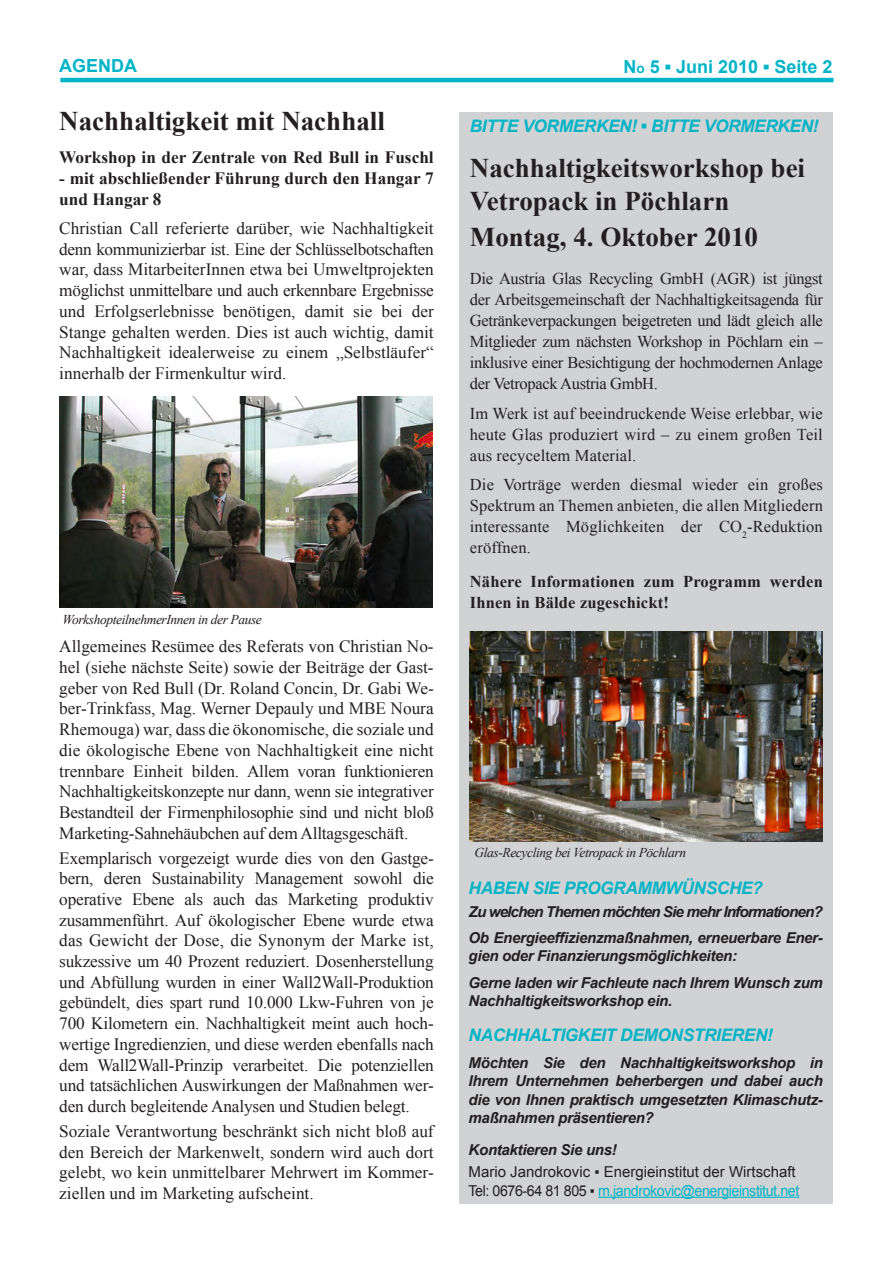
<style>
.page{position:relative;width:893px;height:1263px;background:#fff}
.page>*{position:absolute;margin:0;border:0;box-sizing:border-box;transform-origin:0 0}
.t1{font:700 27px/32.4px "Times New Roman";color:#231f20}
.t2{font:700 18px "Arial";color:#00b4c8}
.t3{font:17.25px/20.7px "Times New Roman";letter-spacing:-.005em;color:#231f20;text-align:justify}
.t4{font:700 17.25px/20.7px "Times New Roman";color:#231f20}
.t5{font:italic 700 17.25px "Arial";letter-spacing:-.02em;color:#00b4c8}
.t6{font:16.5px/21px "Times New Roman";letter-spacing:.01em;color:#231f20;text-align:justify}
.t7{font:700 16.5px/21px "Times New Roman";letter-spacing:.01em;color:#231f20}
.t8{font:italic 700 15px/18.5px "Arial";letter-spacing:-.02em;color:#231f20}
.t9{font:15px/18.5px "Arial";color:#231f20}
.t10{font:italic 700 15px "Arial";letter-spacing:-.06em;color:#231f20}
.t11{font:italic 13.5px "Times New Roman";letter-spacing:-.03em;color:#231f20}
.s1{font-size:13.5px}
.s2{font-family:"Times New Roman"}
.s3{font-size:18px}
.s4{color:#00b4c8}
</style>
<div class="page">
<div style="left:459px;top:112px;width:374px;height:1091px;background:#d1d2d4"></div>
<hr style="left:60px;top:78px;width:773px;height:4px;background:#00b4c8">
<img style="left:60px;top:396px;width:373px;height:212px">
<hr style="left:598px;top:1197px;width:201px;height:1px;background:#00b4c8">
<img style="left:470px;top:631px;width:353px;height:210px">
<p class="t2" style="left:59px;top:54px;width:79px">AGENDA</p>
<p class="t2" style="left:623px;top:54px;width:211px">N<span class="s1">o</span> 5 <span class="s2">▪</span> Juni 2010 <span class="s2">▪</span> Seite 2</p>
<p class="t1" style="left:59px;top:104px;width:327px">Nachhaltigkeit mit Nachhall</p>
<p class="t4" style="left:59px;top:147px;width:376px">Workshop in der Zentrale von Red Bull in Fuschl</p>
<p class="t4" style="left:59px;top:168px;width:376px">- mit abschließender Führung durch den Hangar 7 und Hangar 8</p>
<p class="t3" style="left:59px;top:218px;width:376px">Christian Call referierte darüber, wie Nachhaltigkeit denn kommunizierbar ist. Eine der Schlüsselbotschaften war, dass MitarbeiterInnen etwa bei Umweltprojekten möglichst unmittelbare und auch erkennbare Ergebnisse und Erfolgserlebnisse benötigen, damit sie bei der Stange gehalten werden. Dies ist auch wichtig, damit Nachhaltigkeit idealerweise zu einem „Selbstläufer“ innerhalb der Firmenkultur wird.</p>
<p class="t11" style="left:63px;top:610px;width:201px">WorkshopteilnehmerInnen in der Pause</p>
<p class="t3" style="left:59px;top:636px;width:376px">Allgemeines Resümee des Referats von Christian No&shy;hel (siehe nächste Seite) sowie der Beiträge der Gast&shy;geber von Red Bull (Dr. Roland Concin, Dr. Gabi We&shy;ber-Trinkfass, Mag. Werner Depauly und MBE Noura Rhemouga) war, dass die ökonomische, die soziale und die ökologische Ebene von Nachhaltigkeit eine nicht trennbare Einheit bilden. Allem voran funktionieren Nachhaltigkeitskonzepte nur dann, wenn sie integrativer Bestandteil der Firmenphilosophie sind und nicht bloß Marketing-Sahnehäubchen auf dem Alltagsgeschäft.</p>
<p class="t3" style="left:59px;top:847px;width:376px">Exemplarisch vorgezeigt wurde dies von den Gastge&shy;bern, deren Sustainability Management sowohl die operative Ebene als auch das Marketing produktiv zusammenführt. Auf ökologischer Ebene wurde etwa das Gewicht der Dose, die Synonym der Marke ist, sukzessive um 40 Prozent reduziert. Dosenherstellung und Abfüllung wurden in einer Wall2Wall-Produktion gebündelt, dies spart rund 10.000 Lkw-Fuhren von je 700 Kilometern ein. Nachhaltigkeit meint auch hoch&shy;wertige Ingredienzien, und diese werden ebenfalls nach dem Wall2Wall-Prinzip verarbeitet. Die potenziellen und tatsächlichen Auswirkungen der Maßnahmen wer&shy;den durch begleitende Analysen und Studien belegt.</p>
<p class="t3" style="left:59px;top:1120px;width:376px">Soziale Verantwortung beschränkt sich nicht bloß auf den Bereich der Markenwelt, sondern wird auch dort gelebt, wo kein unmittelbarer Mehrwert im Kommer&shy;ziellen und im Marketing aufscheint.</p>
<p class="t5" style="left:470px;top:115px;width:350px">BITTE VORMERKEN! <span class="s3">▪</span> BITTE VORMERKEN!</p>
<p class="t1" style="left:470px;top:151px;width:337px">Nachhaltigkeitsworkshop bei<br>Vetropack in Pöchlarn</p>
<p class="t1" style="left:470px;top:220px;width:290px">Montag, 4. Oktober 2010</p>
<p class="t6" style="left:470px;top:268px;width:355px">Die Austria Glas Recycling GmbH (AGR) ist jüngst der Arbeitsgemeinschaft der Nachhaltigkeitsagenda für Getränkeverpackungen beigetreten und lädt gleich alle Mitglieder zum nächsten Workshop in Pöchlarn ein – inklusive einer Besichtigung der hochmodernen Anlage der Vetropack Austria GmbH.</p>
<p class="t6" style="left:470px;top:403px;width:355px">Im Werk ist auf beeindruckende Weise erlebbar, wie heute Glas produziert wird – zu einem großen Teil aus recyceltem Material.</p>
<p class="t6" style="left:470px;top:474px;width:355px">Die Vorträge werden diesmal wieder ein großes Spektrum an Themen anbieten, die allen Mitgliedern interessante Möglichkeiten der CO<sub>2</sub>-Reduktion eröffnen.</p>
<p class="t7" style="left:470px;top:571px;width:355px">Nähere Informationen zum Programm werden<br>Ihnen in Bälde zugeschickt!</p>
<p class="t11" style="left:474px;top:843px;width:213px">Glas-Recycling bei Vetropack in Pöchlarn</p>
<p class="t5" style="left:469px;top:877px;width:296px">HABEN SIE PROGRAMMWÜNSCHE?</p>
<p class="t10" style="left:469px;top:901px;width:356px">Zu welchen Themen möchten Sie mehr Informationen?</p>
<p class="t8" style="left:469px;top:929px;width:356px;line-height:18px">Ob Energieeffizienzmaßnahmen, erneuerbare Ener&shy;gien oder Finanzierungsmöglichkeiten:</p>
<p class="t8" style="left:469px;top:974px;width:356px;line-height:18px">Gerne laden wir Fachleute nach Ihrem Wunsch zum<br>Nachhaltigkeitsworkshop ein.</p>
<p class="t5" style="left:469px;top:1024px;width:306px">NACHHALTIGKEIT DEMONSTRIEREN!</p>
<p class="t8" style="left:469px;top:1054px;width:356px;text-align:justify">Möchten Sie den Nachhaltigkeitsworkshop in Ihrem Unternehmen beherbergen und dabei auch die von Ihnen praktisch umgesetzten Klimaschutz&shy;maßnahmen präsentieren?</p>
<p class="t8" style="left:469px;top:1140px;width:150px">Kontaktieren Sie uns!</p>
<p class="t9" style="left:469px;top:1163px;width:332px">Mario Jandrokovic ▪ Energieinstitut der Wirtschaft<br>Tel: 0676-64 81 805 ▪ <span class="s4">m.jandrokovic@energieinstitut.net</span></p>
</div>
